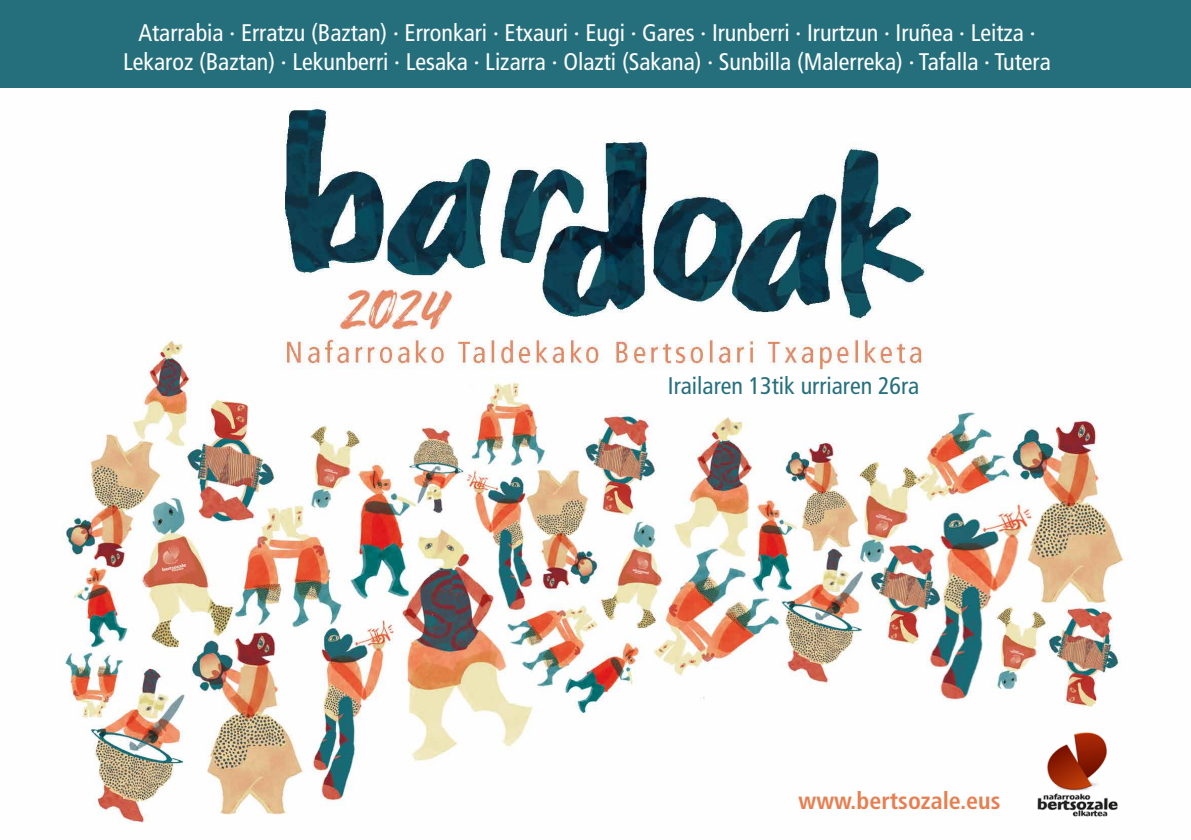
<style>
.page{position:relative;width:1191px;height:840px;background:#fff}
.page>*{position:absolute;margin:0;border:0;box-sizing:border-box;transform-origin:0 0}
.t1{font:condensed 24px/28.8px "Frutiger LT Std";color:#fff;text-align:center}
.t2{font:condensed 24px "Frutiger LT Std";color:#256f7d}
.t3{font:700 condensed 24px "Frutiger LT Std";color:#e87f51}
</style>
<div class="page">
<div style="left:0;top:0;width:1191px;height:92px;background:#256f7d"></div>
<img style="left:0;top:88px;width:1191px;height:735px">
<img style="left:1029px;top:725px;width:97px;height:97px">
<p class="t1" style="left:123px;top:18px;width:929px">Atarrabia · Erratzu (Baztan) · Erronkari · Etxauri · Eugi · Gares · Irunberri · Irurtzun · Iruñea · Leitza ·<br>Lekaroz (Baztan) · Lekunberri · Lesaka · Lizarra · Olazti (Sakana) · Sunbilla (Malerreka) · Tafalla · Tutera</p>
<p class="t2" style="left:668px;top:371px;width:253px">Irailaren 13tik urriaren 26ra</p>
<p class="t3" style="left:798px;top:786px;width:203px">www.bertsozale.eus</p>
</div>
